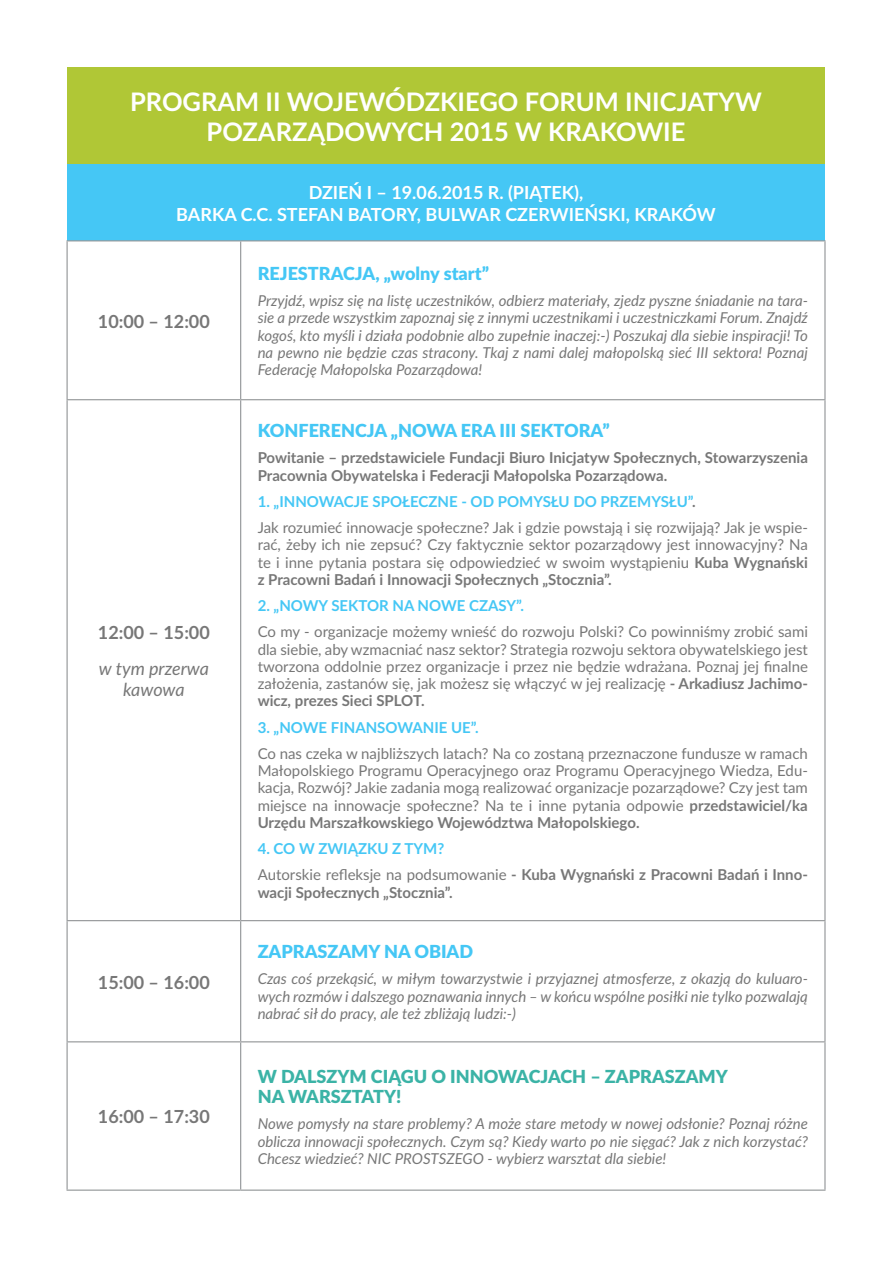
<style>
.page{position:relative;width:893px;height:1263px;background:#fff}
.page>*{position:absolute;margin:0;border:0;box-sizing:border-box;transform-origin:0 0}
.t1{font:700 25.5px/30px "Lato";color:#fff;text-align:center}
.DZIEN_STYL{font:700 18px/22.5px "Lato";color:#fff;text-align:center}
.nagłówek_działy_godz{font:900 18px "Lato";color:#45c7f5}
.warsztaty_nagłówek{font:900 18px/20.7px "Lato";color:#3bb3a6}
.godziny{font:700 18px "Lato";color:#777}
.godziny-2{font:italic 18px/20.7px "Lato";color:#777;text-align:center}
.t2{font:15px/17.2px "Lato";color:#777;text-align:justify}
.t3{font:italic 15px/17.2px "Lato";color:#777;text-align:justify}
.t4{font:700 15px/17.2px "Lato";color:#777}
.t5{font:700 15px "Lato";color:#45c7f5}
.s1{color:#777}
.s2{font-weight:700}
.s3{font-weight:400}
</style>
<div class="page">
<div style="left:67px;top:67px;width:758px;height:97px;background:#b0c736"></div>
<div style="left:67px;top:164px;width:758px;height:77px;background:#45c7f5"></div>
<svg style="left:68px;top:241px;width:756px;height:158px"></svg>
<hr style="left:67px;top:240px;width:174px;height:1px;background:#919496">
<hr style="left:241px;top:240px;width:584px;height:1px;background:#919496">
<hr style="left:67px;top:241px;width:1px;height:158px;background:#919496">
<hr style="left:240px;top:241px;width:1px;height:158px;background:#919496">
<hr style="left:824px;top:241px;width:1px;height:158px;background:#919496">
<hr style="left:67px;top:399px;width:174px;height:1px;background:#919496">
<hr style="left:67px;top:400px;width:1px;height:520px;background:#919496">
<hr style="left:241px;top:399px;width:584px;height:1px;background:#919496">
<hr style="left:240px;top:400px;width:1px;height:520px;background:#919496">
<hr style="left:824px;top:400px;width:1px;height:520px;background:#919496">
<hr style="left:67px;top:920px;width:174px;height:1px;background:#919496">
<hr style="left:67px;top:921px;width:1px;height:120px;background:#919496">
<hr style="left:241px;top:920px;width:584px;height:1px;background:#919496">
<hr style="left:240px;top:921px;width:1px;height:120px;background:#919496">
<hr style="left:824px;top:921px;width:1px;height:120px;background:#919496">
<hr style="left:67px;top:1041px;width:174px;height:1px;background:#919496">
<hr style="left:67px;top:1042px;width:1px;height:147px;background:#919496">
<hr style="left:241px;top:1041px;width:584px;height:1px;background:#919496">
<hr style="left:240px;top:1042px;width:1px;height:147px;background:#919496">
<hr style="left:824px;top:1042px;width:1px;height:147px;background:#919496">
<hr style="left:67px;top:1189px;width:174px;height:2px;background:#919496">
<hr style="left:241px;top:1189px;width:584px;height:2px;background:#919496">
<p class="t1" style="left:130px;top:85px;width:633px">PROGRAM II WOJEWÓDZKIEGO FORUM INICJATYW<br>POZARZĄDOWYCH 2015 W KRAKOWIE</p>
<p class="DZIEN_STYL" style="left:176px;top:180px;width:541px">DZIEŃ I – 19.06.2015 R. (PIĄTEK),<br>BARKA C.C. STEFAN BATORY, BULWAR CZERWIEŃSKI, KRAKÓW</p>
<p class="godziny" style="left:98px;top:308px;width:113px">10:00 – 12:00</p>
<p class="godziny" style="left:98px;top:619px;width:113px">12:00 – 15:00</p>
<p class="godziny-2" style="left:99px;top:657px;width:112px">w tym przerwa kawowa</p>
<p class="godziny" style="left:98px;top:969px;width:113px">15:00 – 16:00</p>
<p class="godziny" style="left:98px;top:1103px;width:113px">16:00 – 17:30</p>
<p class="nagłówek_działy_godz" style="left:258px;top:260px;width:233px">REJESTRACJA, „wolny start”</p>
<p class="t3" style="left:258px;top:291px;width:552px">Przyjdź, wpisz się na listę uczestników, odbierz materiały, zjedz pyszne śniadanie na tara&shy;sie a przede wszystkim zapoznaj się z innymi uczestnikami i uczestniczkami Forum. Znajdź kogoś, kto myśli i działa podobnie albo zupełnie inaczej:-) Poszukaj dla siebie inspiracji! To na pewno nie będzie czas stracony. Tkaj z nami dalej małopolską sieć III sektora! Poznaj Federację Małopolska Pozarządowa!</p>
<p class="nagłówek_działy_godz" style="left:258px;top:417px;width:353px">KONFERENCJA „NOWA ERA III SEKTORA”</p>
<p class="t4" style="left:258px;top:449px;width:552px">Powitanie – przedstawiciele Fundacji Biuro Inicjatyw Społecznych, Stowarzyszenia<br>Pracownia Obywatelska i Federacji Małopolska Pozarządowa.</p>
<p class="t5" style="left:258px;top:490px;width:439px">1. „INNOWACJE SPOŁECZNE - OD POMYSŁU DO PRZEMYSŁU”<span class="s1">.</span></p>
<p class="t2" style="left:258px;top:518px;width:552px">Jak rozumieć innowacje społeczne? Jak i gdzie powstają i się rozwijają? Jak je wspie&shy;rać, żeby ich nie zepsuć? Czy faktycznie sektor pozarządowy jest innowacyjny? Na te i inne pytania postara się odpowiedzieć w swoim wystąpieniu <span class="s2">Kuba Wygnański z Pracowni Badań i Innowacji Społecznych „Stocznia”.</span></p>
<p class="t5" style="left:258px;top:595px;width:268px">2. „NOWY SEKTOR NA NOWE CZASY”.</p>
<p class="t2" style="left:258px;top:623px;width:552px">Co my - organizacje możemy wnieść do rozwoju Polski? Co powinniśmy zrobić sami dla siebie, aby wzmacniać nasz sektor? Strategia rozwoju sektora obywatelskiego jest tworzona oddolnie przez organizacje i przez nie będzie wdrażana. Poznaj jej finalne założenia, zastanów się, jak możesz się włączyć w jej realizację <span class="s2">- Arkadiusz Jachimo&shy;wicz, prezes Sieci SPLOT.</span></p>
<p class="t5" style="left:258px;top:716px;width:222px">3. „NOWE FINANSOWANIE UE”.</p>
<p class="t2" style="left:258px;top:744px;width:552px">Co nas czeka w najbliższych latach? Na co zostaną przeznaczone fundusze w ramach Małopolskiego Programu Operacyjnego oraz Programu Operacyjnego Wiedza, Edu&shy;kacja, Rozwój? Jakie zadania mogą realizować organizacje pozarządowe? Czy jest tam miejsce na innowacje społeczne? Na te i inne pytania odpowie <span class="s2">przedstawiciel/ka Urzędu Marszałkowskiego Województwa Małopolskiego.</span></p>
<p class="t5" style="left:258px;top:838px;width:188px">4. CO W ZWIĄZKU Z TYM?</p>
<p class="t4" style="left:258px;top:866px;width:552px"><span class="s3">Autorskie refleksje na podsumowanie</span> - Kuba Wygnański z Pracowni Badań i Inno&shy;wacji Społecznych „Stocznia”.</p>
<p class="nagłówek_działy_godz" style="left:258px;top:938px;width:217px">ZAPRASZAMY NA OBIAD</p>
<p class="t3" style="left:258px;top:970px;width:552px">Czas coś przekąsić, w miłym towarzystwie i przyjaznej atmosferze, z okazją do kuluaro&shy;wych rozmów i dalszego poznawania innych – w końcu wspólne posiłki nie tylko pozwalają nabrać sił do pracy, ale też zbliżają ludzi:-)</p>
<p class="warsztaty_nagłówek" style="left:258px;top:1065px;width:472px">W DALSZYM CIĄGU O INNOWACJACH – ZAPRASZAMY<br>NA WARSZTATY!</p>
<p class="t3" style="left:258px;top:1115px;width:552px">Nowe pomysły na stare problemy? A może stare metody w nowej odsłonie? Poznaj różne oblicza innowacji społecznych. Czym są? Kiedy warto po nie sięgać? Jak z nich korzystać?<br>Chcesz wiedzieć? NIC PROSTSZEGO - wybierz warsztat dla siebie!</p>
</div>
